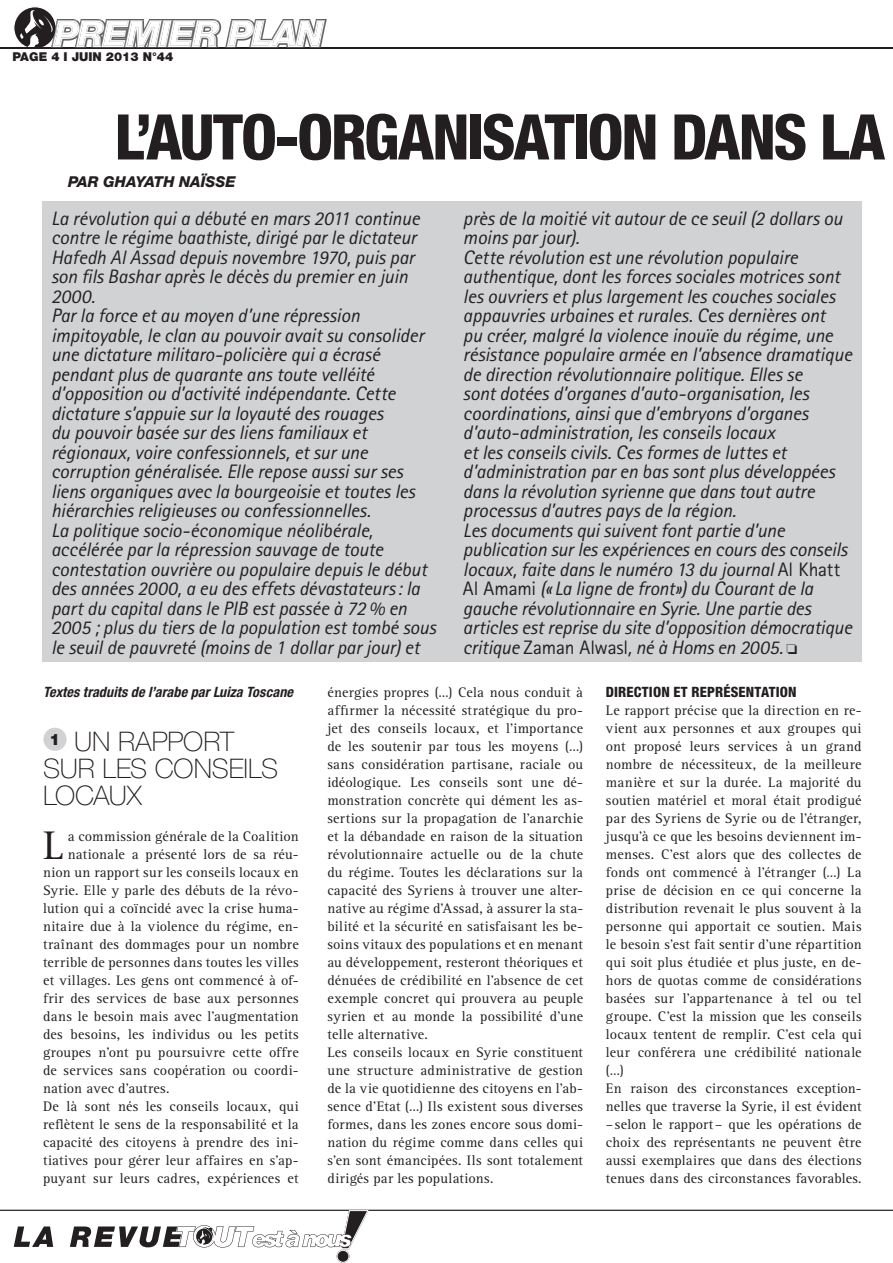
<style>
.page{position:relative;width:893px;height:1263px;background:#fff}
.page>*{position:absolute;margin:0;border:0;box-sizing:border-box;transform-origin:0 0}
.t1{font:800 condensed 63px "Helvetica Neue LT Std";letter-spacing:-.03em;color:#231f20}
.t2{font:41.25px "Rotis Serif Std";color:#231f20}
.t3{font:italic 900 37.5px "Helvetica Neue LT Std";letter-spacing:-.07em;color:#fff}
.t4{font:100 27px/27px "Helvetica Neue LT Std";letter-spacing:-.005em;color:#231f20}
.t5{font:italic 19.5px/19.5px "Rotis Sans Serif Std";letter-spacing:-.005em;color:#231f20}
.t6{font:900 15.75px "Helvetica Neue LT Std";color:#231f20}
.t7{font:italic 800 15px "Helvetica Neue LT Std";color:#231f20}
.t8{font:14.25px/18px "Rotis Serif Std";letter-spacing:.02em;color:#231f20}
.t9{font:italic 700 condensed 14.25px "Helvetica Neue LT Std";letter-spacing:.005em;color:#231f20}
.t10{font:800 condensed 14.25px "Helvetica Neue LT Std";letter-spacing:.025em;color:#231f20}
.t11{font:900 12.3px "Helvetica Neue LT Std";color:#231f20}
.s1{font-style:normal}
</style>
<div class="page">
<div style="left:43px;top:202px;width:819px;height:460px;background:#d1d2d4"></div>
<hr style="left:0;top:48px;width:893px;height:1px;background:#231f20">
<hr style="left:0;top:1210px;width:893px;height:1px;background:#231f20">
<svg style="left:13px;top:7px;width:314px;height:41px"></svg>
<div style="left:337px;top:1250px;width:12px;height:12px;background:#231f20;border:1px solid #231f20;border-radius:50%"></div>
<div style="left:337px;top:1250px;width:12px;height:12px;border:1px solid #fff;border-radius:50%"></div>
<svg style="left:14px;top:1210px;width:355px;height:45px"></svg>
<div style="left:43px;top:728px;width:24px;height:23px;background:#d1d2d4;border-radius:50%"></div>
<h3 class="t3" style="left:53px;top:11px;width:273px">PREMIER PLAN</h3>
<p class="t11" style="left:13px;top:49px;width:162px">PAGE 4 I JUIN 2013 N°44</p>
<h1 class="t1" style="left:115px;top:98px;width:772px">L’AUTO-ORGANISATION DANS LA</h1>
<p class="t7" style="left:68px;top:173px;width:169px">PAR GHAYATH NAÏSSE</p>
<p class="t5" style="left:51px;top:208px;width:386px">La révolution qui a débuté en mars 2011 continue contre le régime baathiste, dirigé par le dictateur Hafedh Al Assad depuis novembre 1970, puis par son fils Bashar après le décès du premier en juin 2000.<br>Par la force et au moyen d’une répression impitoyable, le clan au pouvoir avait su consolider une dictature militaro-policière qui a écrasé pendant plus de quarante ans toute velléité d’opposition ou d’activité indépendante. Cette dictature s’appuie sur la loyauté des rouages<br>du pouvoir basée sur des liens familiaux et régionaux, voire confessionnels, et sur une corruption généralisée. Elle repose aussi sur ses liens organiques avec la bourgeoisie et toutes les hiérarchies religieuses ou confessionnelles.<br>La politique socio-économique néolibérale, accélérée par la répression sauvage de toute contestation ouvrière ou populaire depuis le début des années 2000, a eu des effets dévastateurs : la part du capital dans le PIB est passée à 72 % en 2005 ; plus du tiers de la population est tombé sous le seuil de pauvreté (moins de 1 dollar par jour) et</p>
<p class="t5" style="left:463px;top:208px;width:390px">près de la moitié vit autour de ce seuil (2 dollars ou moins par jour).<br>Cette révolution est une révolution populaire authentique, dont les forces sociales motrices sont les ouvriers et plus largement les couches sociales appauvries urbaines et rurales. Ces dernières ont<br>pu créer, malgré la violence inouïe du régime, une résistance populaire armée en l’absence dramatique de direction révolutionnaire politique. Elles se<br>sont dotées d’organes d’auto-organisation, les coordinations, ainsi que d’embryons d’organes d’auto-administration, les conseils locaux<br>et les conseils civils. Ces formes de luttes et d’administration par en bas sont plus développées dans la révolution syrienne que dans tout autre processus d’autres pays de la région.<br>Les documents qui suivent font partie d’une publication sur les expériences en cours des conseils locaux, faite dans le numéro 13 du journal <span class="s1">al Khatt al amami</span> (« La ligne de front») du Courant de la gauche révolutionnaire en Syrie. Une partie des articles est reprise du site d’opposition démocratique critique <span class="s1">Zaman alwasl</span>, né à Homs en 2005. ❏</p>
<p class="t9" style="left:43px;top:683px;width:252px">Textes traduits de l’arabe par Luiza Toscane</p>
<h3 class="t4" style="left:43px;top:728px;width:237px;text-indent:31px">UN RAPPORT<br>SUR LES CONSEILS<br>LOCAUX</h3>
<h2 class="t2" style="left:43px;top:822px;width:22px">L</h2>
<p class="t8" style="left:68px;top:828px;width:232px">a commission générale de la Coali tion</p>
<p class="t6" style="left:49px;top:730px;width:12px">1</p>
<p class="t8" style="left:68px;top:846px;width:232px">nationale a présenté lors de sa réu-</p>
<p class="t8" style="left:43px;top:864px;width:257px">nion un rapport sur les conseils locaux en</p>
<p class="t8" style="left:43px;top:882px;width:257px">Syrie. Elle y parle des débuts de la révo-</p>
<p class="t8" style="left:43px;top:900px;width:257px">lution qui a coïncidé avec la crise huma-</p>
<p class="t8" style="left:43px;top:918px;width:257px">nitaire due à la violence du régime, en-</p>
<p class="t8" style="left:43px;top:936px;width:257px">traînant des dommages pour un nombre</p>
<p class="t8" style="left:43px;top:954px;width:257px">terrible de personnes dans toutes les villes</p>
<p class="t8" style="left:43px;top:972px;width:257px">et villages. Les gens ont commencé à of-</p>
<p class="t8" style="left:43px;top:990px;width:257px">frir des services de base aux personnes</p>
<p class="t8" style="left:43px;top:1008px;width:257px">dans le besoin mais avec l’augmentation</p>
<p class="t8" style="left:43px;top:1026px;width:257px">des besoins, les individus ou les petits</p>
<p class="t8" style="left:43px;top:1044px;width:257px">groupes n’ont pu poursuivre cette offre</p>
<p class="t8" style="left:43px;top:1062px;width:257px">de services sans coopération ou coordi-</p>
<p class="t8" style="left:43px;top:1080px;width:128px">nation avec d’autres.</p>
<p class="t8" style="left:43px;top:1098px;width:257px">De là sont nés les conseils locaux, qui</p>
<p class="t8" style="left:43px;top:1116px;width:257px">reflètent le sens de la responsabilité et la</p>
<p class="t8" style="left:43px;top:1134px;width:257px">capacité des citoyens à prendre des ini-</p>
<p class="t8" style="left:43px;top:1152px;width:257px">tiatives pour gérer leur affaires en s’ap-</p>
<p class="t8" style="left:43px;top:1170px;width:257px">puyant sur leurs cadres, expériences et</p>
<p class="t8" style="left:327px;top:684px;width:257px">énergies propres (…) Cela nous conduit à affirmer la nécessité stratégique du pro&shy;jet des conseils locaux, et l’importance de les soutenir par tous les moyens (…) sans considération partisane, raciale ou idéologique. Les conseils sont une dé&shy;monstration concrète qui dément les as&shy;sertions sur la propagation de l’anarchie et la débandade en raison de la situation révolutionnaire actuelle ou de la chute du régime. Toutes les déclarations sur la capacité des Syriens à trouver une alter&shy;native au régime d’Assad, à assurer la sta&shy;bilité et la sécurité en satisfaisant les be&shy;soins vitaux des populations et en menant au développement, resteront théoriques et dénuées de crédibilité en l’absence de cet exemple concret qui prouvera au peuple syrien et au monde la possibilité d’une telle alternative.<br>Les conseils locaux en Syrie constituent une structure administrative de gestion de la vie quotidienne des citoyens en l’ab&shy;sence d’Etat (…) Ils existent sous diverses formes, dans les zones encore sous domi&shy;nation du régime comme dans celles qui s’en sont émancipées. Ils sont totalement dirigés par les populations.</p>
<p class="t10" style="left:606px;top:683px;width:192px">DIRECTION ET REPRÉSENTATION</p>
<p class="t8" style="left:606px;top:702px;width:257px">Le rapport précise que la direction en re&shy;vient aux personnes et aux groupes qui ont proposé leurs services à un grand nombre de nécessiteux, de la meilleure manière et sur la durée. La majorité du soutien matériel et moral était prodigué par des Syriens de Syrie ou de l’étranger, jusqu’à ce que les besoins deviennent im&shy;menses. C’est alors que des collectes de fonds ont commencé à l’étranger (…) La prise de décision en ce qui concerne la distribution revenait le plus souvent à la personne qui apportait ce soutien. Mais le besoin s’est fait sentir d’une répartition qui soit plus étudiée et plus juste, en de&shy;hors de quotas comme de considérations basées sur l’appartenance à tel ou tel groupe. C’est la mission que les conseils locaux tentent de remplir. C’est cela qui leur conférera une crédibilité nationale (…)<br>En raison des circonstances exception&shy;nelles que traverse la Syrie, il est évident</p>
<p class="t8" style="left:606px;top:1116px;width:257px;text-align:justify">– selon le rapport – que les opérations de choix des représentants ne peuvent être aussi exemplaires que dans des élections tenues dans des circonstances favorables.</p>
</div>
